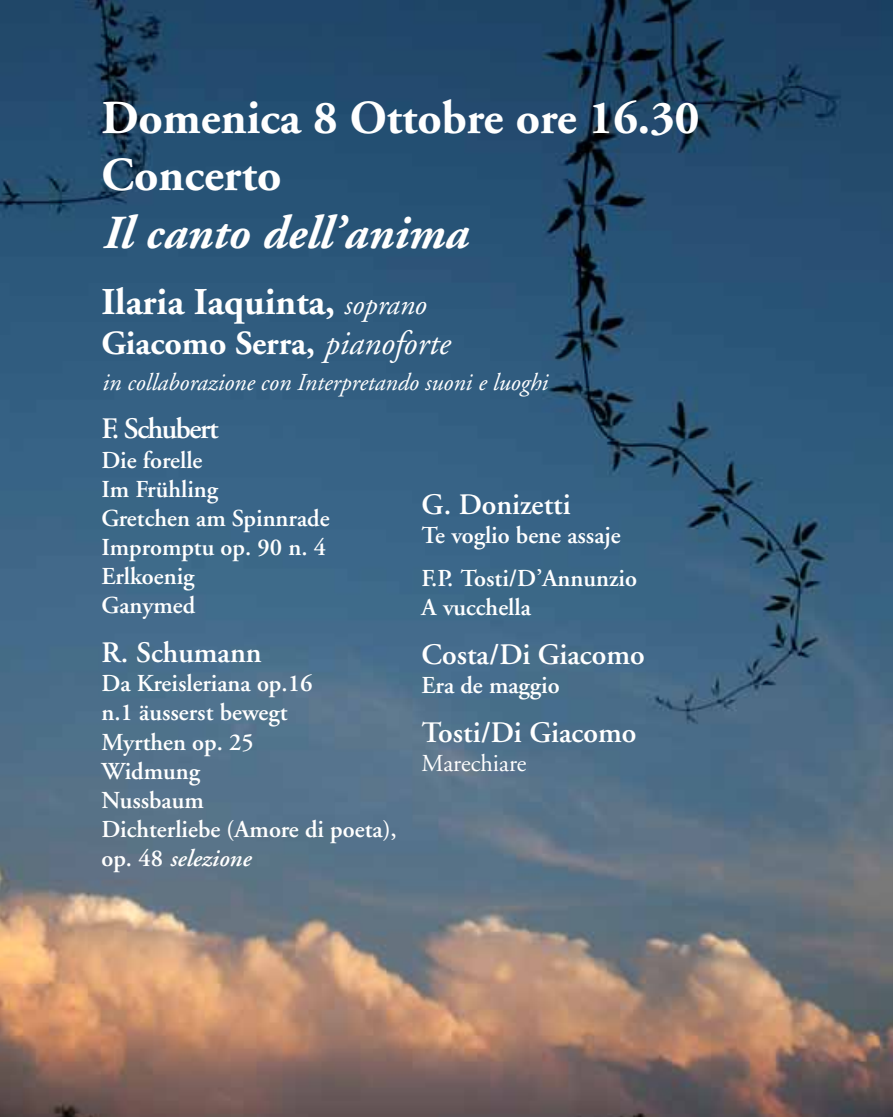
<style>
.page{position:relative;width:893px;height:1117px;background:#fff}
.page>*{position:absolute;margin:0;border:0;box-sizing:border-box;transform-origin:0 0}
.t1{font:700 47.25px/56.7px "Adobe Garamond";color:#fff}
.t2{font:italic 700 47.25px "Adobe Garamond";color:#fff}
.t3{font:700 37.8px "Adobe Garamond";color:#fff}
.t4{font:700 33.75px "Adobe Garamond";color:#fff}
.t5{font:600 29.7px "Adobe Garamond";color:#fff}
.t6{font:600 29.7px "Adobe Garamond";letter-spacing:-.05em;color:#fff}
.t7{font:600 24.3px/29.2px "Adobe Garamond";color:#fff}
.t8{font:italic 24.3px "Adobe Garamond";color:#fff}
.t9{font:24.3px "Adobe Garamond";color:#fff}
.s1{font-weight:400;font-style:italic;font-size:29.7px}
.s2{font-weight:400;font-style:italic}
.s3{font-style:italic}
</style>
<div class="page">
<img style="left:0;top:0;width:893px;height:1116px">
<h1 class="t1" style="left:102px;top:90px;width:599px">Domenica 8 Ottobre ore 16.30<br>Concerto</h1>
<h1 class="t2" style="left:102px;top:207px;width:367px">Il canto dell’anima</h1>
<h2 class="t3" style="left:102px;top:281px;width:326px">Ilaria Iaquinta, <span class="s1">soprano</span></h2>
<h3 class="t4" style="left:102px;top:325px;width:349px">Giacomo Serra, <span class="s2">pianoforte</span></h3>
<p class="t8" style="left:102px;top:369px;width:447px">in collaborazione con Interpretando suoni e luoghi</p>
<p class="t6" style="left:102px;top:412px;width:119px">F. Schubert</p>
<p class="t7" style="left:102px;top:445px;width:230px">Die forelle<br>Im Frühling<br>Gretchen am Spinnrade<br>Impromptu op. 90 n. 4<br>Erlkoenig<br>Ganymed</p>
<p class="t5" style="left:102px;top:636px;width:162px">R. Schumann</p>
<p class="t7" style="left:102px;top:669px;width:297px">Da Kreisleriana op.16<br>n.1 äusserst bewegt<br>Myrthen op. 25<br>Widmung<br>Nussbaum<br>Dichterliebe (Amore di poeta), op. 48 <span class="s3">selezione</span></p>
<p class="t5" style="left:422px;top:488px;width:151px">G. Donizetti</p>
<p class="t7" style="left:422px;top:514px;width:217px;line-height:42.8px">Te voglio bene assaje<br>F.P. Tosti/D’Annunzio</p>
<p class="t7" style="left:422px;top:592px;width:111px">A vucchella</p>
<p class="t5" style="left:422px;top:638px;width:225px">Costa/Di Giacomo</p>
<p class="t7" style="left:422px;top:671px;width:139px">Era de maggio</p>
<p class="t5" style="left:422px;top:716px;width:216px">Tosti/Di Giacomo</p>
<p class="t9" style="left:422px;top:750px;width:106px">Marechiare</p>
</div>
